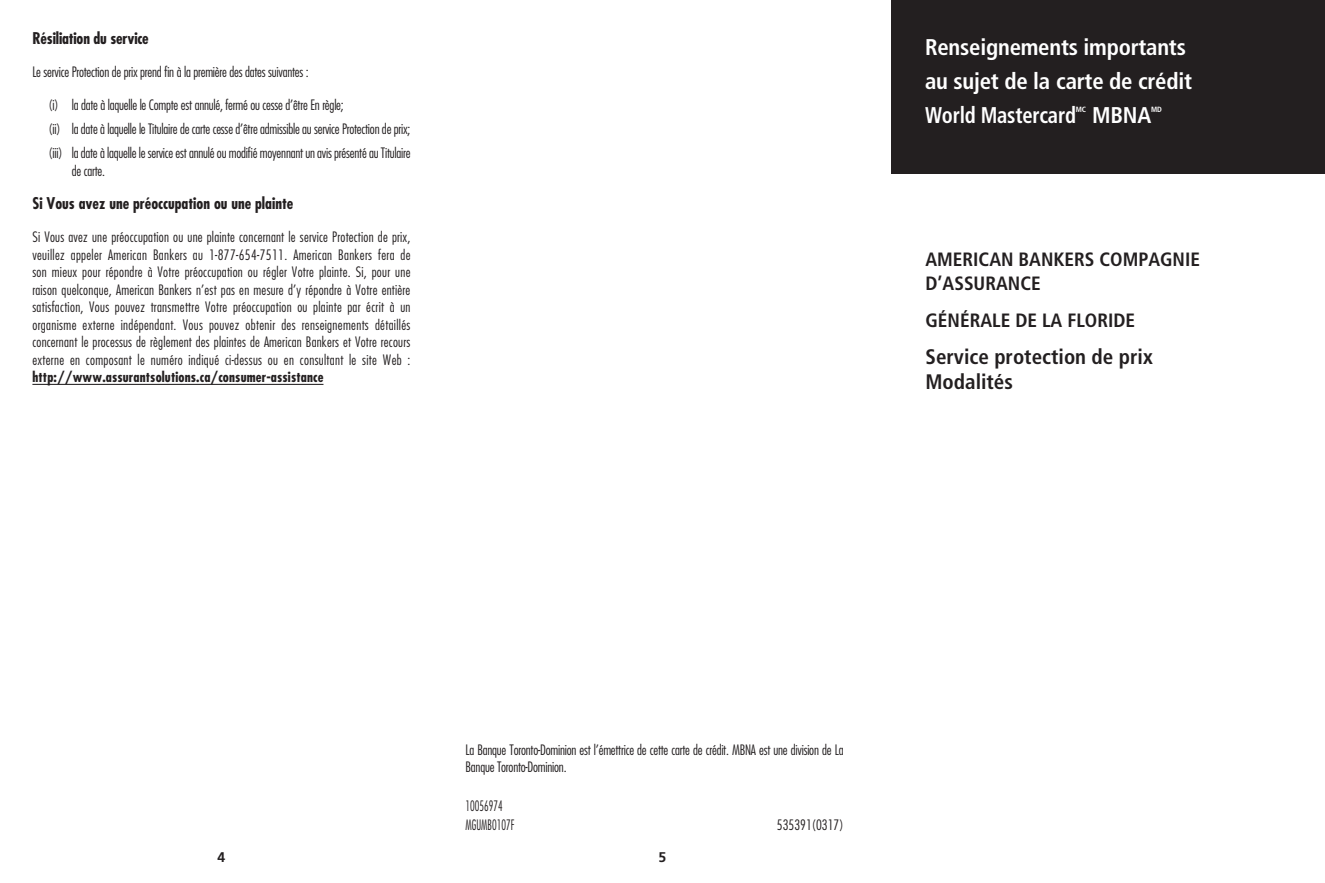
<style>
.page{position:relative;width:1325px;height:883px;background:#fff}
.page>*{position:absolute;margin:0;border:0;box-sizing:border-box;transform-origin:0 0}
.t1{font:700 condensed 22.75px/33.8px "Frutiger";letter-spacing:-.01em;color:#fff}
.t2{font:700 condensed 21px/24.5px "Frutiger";color:#231f20}
.t3{font:700 condensed 19.25px/24.5px "Frutiger";color:#231f20}
.t4{font:700 condensed 15.75px "Futura";color:#231f20}
.t5{font:300 condensed 14px/17.5px "Futura";letter-spacing:-.015em;color:#231f20}
.t6{font:700 condensed 14px "Futura";letter-spacing:.01em;color:#231f20}
.t7{font:300 condensed 14px/19.1px "Futura";letter-spacing:-.015em;color:#231f20;scale:.8 1}
.t8{font:700 14px "Frutiger";color:#231f20}
.t9{font:700 condensed 7.52px "Frutiger";color:#fff}
</style>
<div class="page">
<div style="left:891px;top:0;width:434px;height:173px;background:#231f20"></div>
<hr style="left:32px;top:383px;width:291px;height:2px;background:#231f20">
<p class="t4" style="left:32px;top:28px;width:118px">Résiliation du service</p>
<p class="t5" style="left:32px;top:63px;width:278px">Le service Protection de prix prend fin à la première des dates suivantes :</p>
<p class="t5" style="left:49px;top:93px;width:363px;line-height:23.8px">(i) la date à laquelle le Compte est annulé, fermé ou cesse d’être En règle;<br>(ii) la date à laquelle le Titulaire de carte cesse d’être admissible au service Protection de prix; (iii) la date à laquelle le service est annulé ou modifié moyennant un avis présenté au Titulaire</p>
<p class="t5" style="left:72px;top:161px;width:35px">de carte.</p>
<p class="t4" style="left:32px;top:193px;width:262px">Si Vous avez une préoccupation ou une plainte</p>
<p class="t5" style="left:32px;top:228px;width:380px;text-align:justify">Si Vous avez une préoccupation ou une plainte concernant le service Protection de prix, veuillez appeler American Bankers au 1-877-654-7511. American Bankers fera de son mieux pour répondre à Votre préoccupation ou régler Votre plainte. Si, pour une raison quelconque, American Bankers n’est pas en mesure d’y répondre à Votre entière satisfaction, Vous pouvez transmettre Votre préoccupation ou plainte par écrit à un organisme externe indépendant. Vous pouvez obtenir des renseignements détaillés concernant le processus de règlement des plaintes de American Bankers et Votre recours externe en composant le numéro indiqué ci-dessus ou en consultant le site Web :</p>
<p class="t6" style="left:32px;top:368px;width:293px">http://www.assurantsolutions.ca/consumer-assistance</p>
<h1 class="t1" style="left:925px;top:30px;width:269px">Renseignements importants au sujet de la carte de crédit<br>World Mastercard</h1>
<p class="t9" style="left:1076px;top:104px;width:12px">MC</p>
<h1 class="t1" style="left:1092px;top:98px;width:61px">MBNA</h1>
<p class="t9" style="left:1151px;top:104px;width:12px">MD</p>
<h3 class="t3" style="left:925px;top:246px;width:276px">AMERICAN BANKERS COMPAGNIE<br>D’ASSURANCE</h3>
<h3 class="t3" style="left:925px;top:308px;width:211px">GÉNÉRALE DE LA FLORIDE</h3>
<h2 class="t2" style="left:925px;top:345px;width:229px">Service protection de prix<br>Modalités</h2>
<p class="t5" style="left:466px;top:740px;width:379px">La Banque Toronto-Dominion est l’émettrice de cette carte de crédit. MBNA est une division de La<br>Banque Toronto-Dominion.</p>
<p class="t7" style="left:466px;top:796px;width:63px">10056974<br>MGUMB0107F</p>
<p class="t5" style="left:777px;top:815px;width:68px">535391(0317)</p>
<p class="t8" style="left:218px;top:848px;width:9px">4</p>
<p class="t8" style="left:659px;top:848px;width:9px">5</p>
</div>
